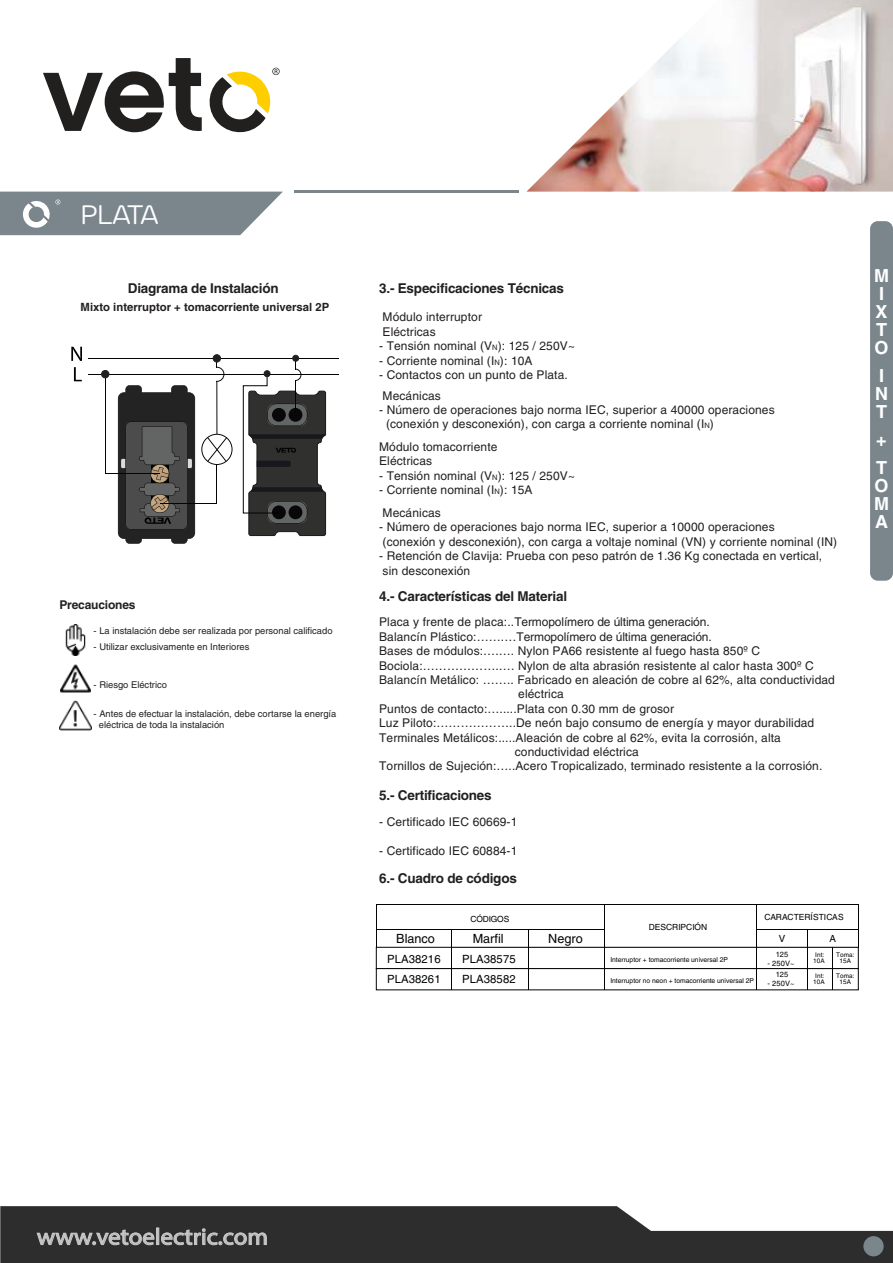
<style>
.page{position:relative;width:893px;height:1263px;background:#fff}
.page>*{position:absolute;margin:0;border:0;box-sizing:border-box;transform-origin:0 0}
.t1{font:26.7px "Byom";letter-spacing:-.05em;color:#fff}
.t2{font:300 22.95px "Helvetica";color:#c6c6c7;scale:1.08 1}
.t3{font:700 18px/18px "Helvetica";color:#fff;text-align:justify}
.t4{font:700 13.5px "Helvetica";letter-spacing:-.015em;color:#221f1f}
.t5{font:12.75px "Helvetica";color:#020303}
.t6{font:12px/14.4px "Helvetica";letter-spacing:.01em;color:#231f20}
.t7{font:12px "Helvetica";letter-spacing:-.01em;color:#231f20}
.t8{font:12px "Helvetica";letter-spacing:.01em;color:#221f1f}
.t9{font:700 12px "Helvetica";letter-spacing:-.015em;color:#221f1f}
.t10{font:700 11.4px "Helvetica";color:#231f20}
.t11{font:11.4px/19.8px "Helvetica";letter-spacing:.01em;color:#020303}
.t12{font:9.75px "Helvetica";color:#020303}
.t13{font:9.3px/11.2px "Helvetica";color:#221f1f}
.t14{font:8.4px "Helvetica";letter-spacing:-.005em;color:#020303}
.t15{font:7.5px/11.2px "Helvetica";letter-spacing:.015em;color:#020303;text-align:center}
.t16{font:6.75px "Helvetica";letter-spacing:-.005em;color:#020303}
.t17{font:6.45px "Helvetica";letter-spacing:.015em;color:#020203}
.s1{font-size:7.5px}
</style>
<div class="page">
<svg style="left:0;top:1206px;width:893px;height:57px;background:#4a4a4a"></svg>
<div style="left:863px;top:1236px;width:21px;height:20px;background:#7b868c;border-radius:50%"></div>
<svg style="left:36px;top:1228px;width:231px;height:18px;background:#5a5a5b"></svg>
<div style="left:870px;top:221px;width:23px;height:360px;background:#7b868c;border-radius:8px"></div>
<svg style="left:0;top:192px;width:283px;height:43px;background:#889298"></svg>
<hr style="left:294px;top:190px;width:225px;height:2px;background:#7b868c">
<svg style="left:43px;top:58px;width:237px;height:75px"></svg>
<img style="left:65px;top:624px;width:21px;height:31px">
<img style="left:60px;top:664px;width:31px;height:29px">
<img style="left:60px;top:700px;width:31px;height:31px">
<hr style="left:88px;top:358px;width:251px;height:1px;background:#020303">
<hr style="left:88px;top:374px;width:251px;height:1px;background:#020303">
<svg style="left:71px;top:347px;width:11px;height:14px"></svg>
<svg style="left:74px;top:367px;width:8px;height:14px"></svg>
<hr style="left:105px;top:377px;width:1px;height:96px;background:#020303">
<hr style="left:216px;top:464px;width:1px;height:40px;background:#020303">
<hr style="left:216px;top:381px;width:1px;height:53px;background:#020303">
<svg style="left:201px;top:434px;width:32px;height:31px"></svg>
<svg style="left:101px;top:370px;width:8px;height:8px"></svg>
<svg style="left:213px;top:354px;width:11px;height:28px"></svg>
<svg style="left:118px;top:385px;width:77px;height:159px;background:#4a4948"></svg>
<hr style="left:160px;top:503px;width:57px;height:1px;background:#020303">
<hr style="left:105px;top:473px;width:55px;height:1px;background:#020303">
<svg style="left:243px;top:355px;width:83px;height:181px"></svg>
<img style="left:526px;top:0;width:367px;height:192px">
<hr style="left:376px;top:904px;width:228px;height:1px;background:#020303">
<hr style="left:605px;top:904px;width:151px;height:1px;background:#020303">
<hr style="left:757px;top:904px;width:101px;height:1px;background:#020303">
<hr style="left:376px;top:904px;width:1px;height:43px;background:#020303">
<hr style="left:377px;top:929px;width:227px;height:1px;background:#020303">
<hr style="left:757px;top:929px;width:50px;height:1px;background:#020303">
<hr style="left:808px;top:929px;width:50px;height:1px;background:#020303">
<svg style="left:858px;top:904px;width:1px;height:43px"></svg>
<div style="left:376px;top:947px;width:483px;height:22px;background:#fff;border:1px solid #020303"></div>
<div style="left:376px;top:968px;width:483px;height:22px;background:#fff;border:1px solid #020303"></div>
<hr style="left:528px;top:930px;width:1px;height:60px;background:#020303">
<hr style="left:451px;top:930px;width:1px;height:60px;background:#020303">
<hr style="left:604px;top:904px;width:1px;height:86px;background:#020303">
<hr style="left:807px;top:929px;width:1px;height:61px;background:#020303">
<hr style="left:833px;top:947px;width:1px;height:42px;background:#020303">
<hr style="left:756px;top:904px;width:1px;height:85px;background:#020303">
<h1 class="t1" style="left:81px;top:199px;width:79px">PLATA</h1>
<p class="t4" style="left:128px;top:280px;width:152px">Diagrama de Instalación</p>
<p class="t10" style="left:81px;top:300px;width:250px">Mixto interruptor + tomacorriente universal 2P</p>
<p class="t9" style="left:59px;top:598px;width:78px">Precauciones</p>
<p class="t13" style="left:94px;top:626px;width:240px">- La instalación debe ser realizada por personal calificado</p>
<p class="t13" style="left:94px;top:642px;width:157px">- Utilizar exclusivamente en Interiores</p>
<p class="t13" style="left:94px;top:680px;width:75px">- Riesgo Eléctrico</p>
<p class="t13" style="left:99px;top:709px;width:239px;text-indent:-5px">- Antes de efectuar la instalación, debe cortarse la energía eléctrica de toda la instalación</p>
<p class="t4" style="left:379px;top:281px;width:186px">3.- Especificaciones Técnicas</p>
<p class="t6" style="left:383px;top:311px;width:101px">Módulo interruptor<br>Eléctricas</p>
<p class="t6" style="left:379px;top:340px;width:197px">- Tensión nominal (V<span class="s1">N</span>): 125 / 250V~</p>
<p class="t6" style="left:379px;top:354px;width:155px">- Corriente nominal (I<span class="s1">N</span>): 10A</p>
<p class="t6" style="left:379px;top:369px;width:190px">- Contactos con un punto de Plata.</p>
<p class="t6" style="left:383px;top:389px;width:60px">Mecánicas</p>
<p class="t6" style="left:386px;top:404px;width:390px;text-indent:-7px">- Número de operaciones bajo norma IEC, superior a 40000 operaciones (conexión y desconexión), con carga a corriente nominal (I<span class="s1">N</span>)</p>
<p class="t6" style="left:379px;top:441px;width:120px">Módulo tomacorriente<br>Eléctricas</p>
<p class="t6" style="left:379px;top:469px;width:197px">- Tensión nominal (V<span class="s1">N</span>): 125 / 250V~</p>
<p class="t6" style="left:379px;top:484px;width:155px">- Corriente nominal (I<span class="s1">N</span>): 15A</p>
<p class="t6" style="left:383px;top:507px;width:60px">Mecánicas</p>
<p class="t6" style="left:379px;top:521px;width:460px">- Número de operaciones bajo norma IEC, superior a 10000 operaciones<br>(conexión y desconexión), con carga a voltaje nominal (VN) y corriente nominal (IN)</p>
<p class="t6" style="left:379px;top:550px;width:445px">- Retención de Clavija: Prueba con peso patrón de 1.36 Kg conectada en vertical, sin desconexión</p>
<p class="t4" style="left:379px;top:589px;width:190px">4.- Características del Material</p>
<p class="t7" style="left:379px;top:618px;width:332px">Placa y frente de placa:..Termopolímero de última generación.</p>
<p class="t7" style="left:379px;top:632px;width:334px">Balancín Plástico:…….…Termopolímero de última generación.</p>
<p class="t6" style="left:379px;top:645px;width:382px">Bases de módulos:….…. Nylon PA66 resistente al fuego hasta 850º C</p>
<p class="t6" style="left:379px;top:659px;width:436px">Bociola:……………….…. Nylon de alta abrasión resistente al calor hasta 300º C</p>
<p class="t6" style="left:379px;top:674px;width:457px">Balancín Metálico: …….. Fabricado en aleación de cobre al 62%, alta conductividad</p>
<p class="t6" style="left:518px;top:688px;width:47px">eléctrica</p>
<p class="t6" style="left:379px;top:702px;width:296px">Puntos de contacto:….....Plata con 0.30 mm de grosor</p>
<p class="t6" style="left:379px;top:717px;width:437px">Luz Piloto:………………..De neón bajo consumo de energía y mayor durabilidad</p>
<p class="t6" style="left:379px;top:731px;width:403px">Terminales Metálicos:.....Aleación de cobre al 62%, evita la corrosión, alta</p>
<p class="t6" style="left:515px;top:746px;width:126px">conductividad eléctrica</p>
<p class="t6" style="left:379px;top:760px;width:445px">Tornillos de Sujeción:…..Acero Tropicalizado, terminado resistente a la corrosión.</p>
<p class="t4" style="left:379px;top:788px;width:114px">5.- Certificaciones</p>
<p class="t8" style="left:379px;top:817px;width:140px">- Certificado IEC 60669-1</p>
<p class="t8" style="left:379px;top:846px;width:140px">- Certificado IEC 60884-1</p>
<p class="t4" style="left:379px;top:870px;width:139px">6.- Cuadro de códigos</p>
<p class="t14" style="left:470px;top:916px;width:40px">CÓDIGOS</p>
<p class="t14" style="left:764px;top:914px;width:81px">CARACTERÍSTICAS</p>
<p class="t14" style="left:649px;top:923px;width:60px">DESCRIPCIÓN</p>
<p class="t12" style="left:779px;top:934px;width:8px">V</p>
<p class="t12" style="left:829px;top:934px;width:8px">A</p>
<p class="t15" style="left:776px;top:949px;width:14px">125</p>
<p class="t15" style="left:767px;top:958px;width:28px">- 250V~<br>125</p>
<p class="t15" style="left:767px;top:979px;width:28px">- 250V~</p>
<p class="t5" style="left:396px;top:933px;width:40px">Blanco</p>
<p class="t5" style="left:473px;top:933px;width:32px">Marfil</p>
<p class="t5" style="left:548px;top:933px;width:36px">Negro</p>
<p class="t17" style="left:815px;top:952px;width:11px">Int:</p>
<p class="t17" style="left:836px;top:952px;width:20px">Toma:</p>
<p class="t11" style="left:387px;top:950px;width:55px">PLA38216<br>PLA38261</p>
<p class="t11" style="left:462px;top:950px;width:55px">PLA38575<br>PLA38582</p>
<p class="t16" style="left:610px;top:957px;width:119px">Interruptor + tomacorriente universal 2P</p>
<p class="t17" style="left:813px;top:958px;width:13px">10A</p>
<p class="t17" style="left:839px;top:958px;width:13px">15A</p>
<p class="t17" style="left:815px;top:973px;width:11px">Int:</p>
<p class="t17" style="left:836px;top:973px;width:20px">Toma:</p>
<p class="t16" style="left:610px;top:978px;width:145px">Interruptor no neon + tomacorriente universal 2P</p>
<p class="t17" style="left:813px;top:979px;width:13px">10A</p>
<p class="t17" style="left:839px;top:979px;width:13px">15A</p>
<h3 class="t3" style="left:874px;top:267px;width:24px">M I X T O</h3>
<h3 class="t3" style="left:875px;top:367px;width:23px">I N T</h3>
<h3 class="t3" style="left:876px;top:426px;width:21px;line-height:28px">+<br>T</h3>
<h3 class="t3" style="left:874px;top:477px;width:24px">O M A</h3>
<h2 class="t2" style="left:37px;top:1223px;width:216px">www.vetoelectric.com</h2>
</div>
